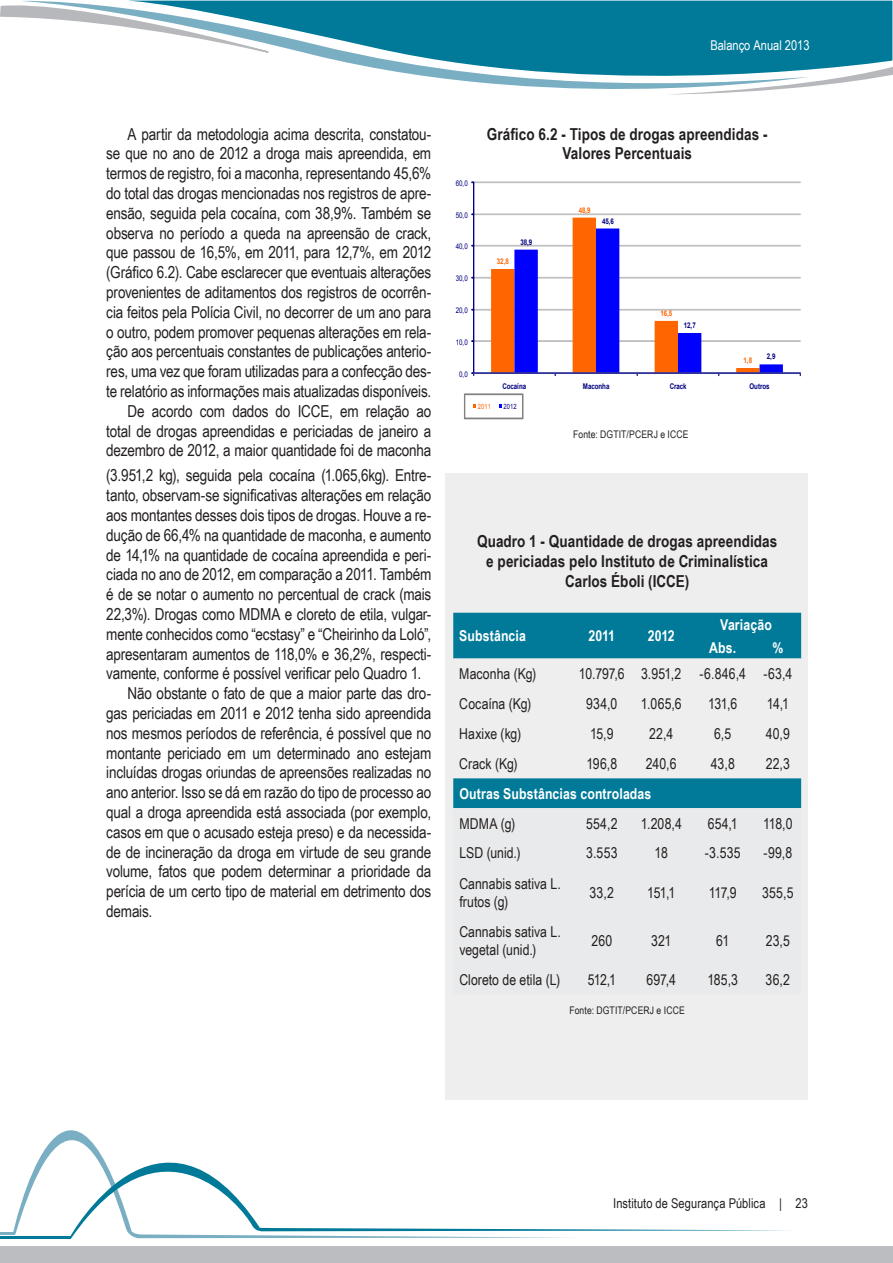
<style>
.page{position:relative;width:893px;height:1263px;background:#fff}
.page>*{position:absolute;margin:0;border:0;box-sizing:border-box;transform-origin:0 0}
.ANALISES{font:16.5px/19.8px "Arial Narrow";letter-spacing:-.01em;color:#231f20;text-align:justify}
.GRAFICOS{font:700 16.5px/19.8px "Arial Narrow";letter-spacing:.005em;color:#231f20;text-align:center}
.ANALISES-2{font:15px/18px "Arial Narrow";letter-spacing:.005em;color:#231f20}
.ANALISES-3{font:700 15px "Arial Narrow";letter-spacing:.01em;color:#fff}
.t1{font:13.5px "Arial Narrow";letter-spacing:.005em;color:#231f20}
.t2{font:13.5px "Arial Narrow";color:#fff}
.Fontes{font:10.5px "Arial Narrow";letter-spacing:.015em;color:#231f20}
.t3{font:700 7.8px "Arial";letter-spacing:-.015em;color:#000080;scale:.79 1}
.t4{font:7.8px "Arial";letter-spacing:-.02em;color:#000080;scale:.79 1}
.t5{font:700 7.8px "Arial";color:#f60;scale:.79 1}
.t6{font:700 7.8px "Arial";letter-spacing:.005em;color:#000080;scale:.79 1}
.t7{font:7.2px "Arial";color:#f60;scale:.79 1}
.t8{font:7.2px "Arial";color:#000080;scale:.79 1}
</style>
<div class="page">
<div style="left:0;top:1246px;width:893px;height:17px;background:#bcbdc0"></div>
<svg style="left:13px;top:1130px;width:56px;height:107px"></svg>
<svg style="left:69px;top:1130px;width:720px;height:109px"></svg>
<hr style="left:0;top:1232px;width:15px;height:3px;background:#7aafc3">
<hr style="left:0;top:1237px;width:71px;height:2px;background:#007a98">
<div style="left:832px;top:0;width:61px;height:64px;background:#007a98"></div>
<svg style="left:270px;top:0;width:562px;height:89px"></svg>
<svg style="left:0;top:0;width:270px;height:53px"></svg>
<svg style="left:624px;top:64px;width:269px;height:31px"></svg>
<div style="left:445px;top:474px;width:363px;height:626px;background:#eeeeef"></div>
<div style="left:453px;top:613px;width:348px;height:195px;background:#007a98"></div>
<svg style="left:453px;top:658px;width:348px;height:120px"></svg>
<div style="left:473px;top:341px;width:328px;height:1px;border:1px solid #c0c0c0"></div>
<div style="left:473px;top:309px;width:328px;height:1px;border:1px solid #c0c0c0"></div>
<div style="left:473px;top:277px;width:328px;height:1px;border:1px solid #c0c0c0"></div>
<div style="left:473px;top:245px;width:328px;height:1px;border:1px solid #c0c0c0"></div>
<div style="left:473px;top:214px;width:328px;height:1px;border:1px solid #c0c0c0"></div>
<div style="left:473px;top:182px;width:328px;height:1px;border:1px solid #c0c0c0"></div>
<div style="left:473px;top:182px;width:1px;height:191px;border:1px solid #000080"></div>
<div style="left:473px;top:373px;width:328px;height:1px;border:1px solid #339"></div>
<svg style="left:491px;top:218px;width:292px;height:158px"></svg>
<svg style="left:464px;top:393px;width:60px;height:27px"></svg>
<p class="t2" style="left:710px;top:36px;width:101px">Balanço Anual 2013</p>
<p class="ANALISES" style="left:106px;top:123px;width:327px;text-indent:21px">A partir da metodologia acima descrita, constatou&shy;se que no ano de 2012 a droga mais apreendida, em termos de registro, foi a maconha, representando 45,6% do total das drogas mencionadas nos registros de apre&shy;ensão, seguida pela cocaína, com 38,9%. Também se observa no período a queda na apreensão de crack, que passou de 16,5%, em 2011, para 12,7%, em 2012 (Gráfico 6.2). Cabe esclarecer que eventuais alterações provenientes de aditamentos dos registros de ocorrên&shy;cia feitos pela Polícia Civil, no decorrer de um ano para o outro, podem promover pequenas alterações em rela&shy;ção aos percentuais constantes de publicações anterio&shy;res, uma vez que foram utilizadas para a confecção des&shy;te relatório as informações mais atualizadas disponíveis.</p>
<p class="ANALISES" style="left:106px;top:400px;width:327px;text-indent:21px">De acordo com dados do ICCE, em relação ao total de drogas apreendidas e periciadas de janeiro a dezembro de 2012, a maior quantidade foi de maconha</p>
<p class="ANALISES" style="left:106px;top:465px;width:327px">(3.951,2 kg), seguida pela cocaína (1.065,6kg). Entre&shy;tanto, observam-se significativas alterações em relação aos montantes desses dois tipos de drogas. Houve a re&shy;dução de 66,4% na quantidade de maconha, e aumento de 14,1% na quantidade de cocaína apreendida e peri&shy;ciada no ano de 2012, em comparação a 2011. Também é de se notar o aumento no percentual de crack (mais 22,3%). Drogas como MDMA e cloreto de etila, vulgar&shy;mente conhecidos como “ecstasy” e “Cheirinho da Loló”, apresentaram aumentos de 118,0% e 36,2%, respecti&shy;vamente, conforme é possível verificar pelo Quadro 1.</p>
<p class="ANALISES" style="left:106px;top:683px;width:327px;text-indent:21px">Não obstante o fato de que a maior parte das dro&shy;gas periciadas em 2011 e 2012 tenha sido apreendida nos mesmos períodos de referência, é possível que no montante periciado em um determinado ano estejam incluídas drogas oriundas de apreensões realizadas no ano anterior. Isso se dá em razão do tipo de processo ao qual a droga apreendida está associada (por exemplo, casos em que o acusado esteja preso) e da necessida&shy;de de incineração da droga em virtude de seu grande volume, fatos que podem determinar a prioridade da perícia de um certo tipo de material em detrimento dos demais.</p>
<p class="t4" style="left:456px;top:178px;width:17px">60,0</p>
<p class="t4" style="left:456px;top:210px;width:17px">50,0</p>
<p class="t4" style="left:456px;top:241px;width:17px">40,0</p>
<p class="t4" style="left:456px;top:273px;width:17px">30,0</p>
<p class="t4" style="left:456px;top:305px;width:17px">20,0</p>
<p class="t4" style="left:456px;top:337px;width:17px">10,0</p>
<p class="t4" style="left:459px;top:369px;width:13px">0,0</p>
<p class="GRAFICOS" style="left:487px;top:123px;width:282px">Gráfico 6.2 - Tipos de drogas apreendidas -<br>Valores Percentuais</p>
<p class="t5" style="left:497px;top:256px;width:17px">32,8</p>
<p class="t3" style="left:520px;top:237px;width:17px">38,9</p>
<p class="t5" style="left:579px;top:205px;width:17px">48,9</p>
<p class="t3" style="left:602px;top:216px;width:17px">45,6</p>
<p class="t5" style="left:660px;top:308px;width:17px">16,5</p>
<p class="t3" style="left:684px;top:320px;width:17px">12,7</p>
<p class="t5" style="left:743px;top:355px;width:13px">1,8</p>
<p class="t3" style="left:767px;top:351px;width:13px">2,9</p>
<p class="t3" style="left:502px;top:381px;width:32px">Cocaína</p>
<p class="t6" style="left:583px;top:381px;width:35px">Maconha</p>
<p class="t3" style="left:670px;top:381px;width:23px">Crack</p>
<p class="t3" style="left:749px;top:381px;width:27px">Outros</p>
<p class="t7" style="left:478px;top:402px;width:18px">2011</p>
<p class="t8" style="left:503px;top:402px;width:18px">2012</p>
<p class="Fontes" style="left:573px;top:426px;width:117px">Fonte: DGTIT/PCERJ e ICCE</p>
<p class="GRAFICOS" style="left:477px;top:531px;width:302px">Quadro 1 - Quantidade de drogas apreendidas e periciadas pelo Instituto de Criminalística<br>Carlos Éboli (ICCE)</p>
<p class="ANALISES-3" style="left:459px;top:624px;width:68px">Substância</p>
<p class="ANALISES-3" style="left:588px;top:624px;width:28px">2011</p>
<p class="ANALISES-3" style="left:648px;top:624px;width:28px">2012</p>
<p class="ANALISES-3" style="left:720px;top:613px;width:53px">Variação</p>
<p class="ANALISES-3" style="left:709px;top:636px;width:29px">Abs.</p>
<p class="ANALISES-3" style="left:772px;top:636px;width:12px">%</p>
<p class="ANALISES-2" style="left:459px;top:664px;width:79px">Maconha (Kg)</p>
<p class="ANALISES-2" style="left:579px;top:664px;width:47px">10.797,6</p>
<p class="ANALISES-2" style="left:641px;top:664px;width:42px">3.951,2</p>
<p class="ANALISES-2" style="left:699px;top:664px;width:48px">-6.846,4</p>
<p class="ANALISES-2" style="left:763px;top:664px;width:30px">-63,4</p>
<p class="ANALISES-2" style="left:459px;top:694px;width:74px">Cocaína (Kg)</p>
<p class="ANALISES-2" style="left:586px;top:694px;width:33px">934,0</p>
<p class="ANALISES-2" style="left:641px;top:694px;width:43px">1.065,6</p>
<p class="ANALISES-2" style="left:708px;top:694px;width:31px">131,6</p>
<p class="ANALISES-2" style="left:767px;top:694px;width:24px">14,1</p>
<p class="ANALISES-2" style="left:459px;top:724px;width:63px">Haxixe (kg)</p>
<p class="ANALISES-2" style="left:590px;top:724px;width:25px">15,9</p>
<p class="ANALISES-2" style="left:649px;top:724px;width:26px">22,4</p>
<p class="ANALISES-2" style="left:714px;top:724px;width:19px">6,5</p>
<p class="ANALISES-2" style="left:766px;top:724px;width:26px">40,9</p>
<p class="ANALISES-2" style="left:459px;top:754px;width:60px">Crack (Kg)</p>
<p class="ANALISES-2" style="left:586px;top:754px;width:32px">196,8</p>
<p class="ANALISES-2" style="left:646px;top:754px;width:32px">240,6</p>
<p class="ANALISES-2" style="left:711px;top:754px;width:26px">43,8</p>
<p class="ANALISES-2" style="left:766px;top:754px;width:26px">22,3</p>
<p class="ANALISES-3" style="left:459px;top:782px;width:194px">Outras Substâncias controladas</p>
<p class="ANALISES-2" style="left:459px;top:814px;width:57px">MDMA (g)</p>
<p class="ANALISES-2" style="left:586px;top:814px;width:33px">554,2</p>
<p class="ANALISES-2" style="left:641px;top:814px;width:43px">1.208,4</p>
<p class="ANALISES-2" style="left:708px;top:814px;width:32px">654,1</p>
<p class="ANALISES-2" style="left:763px;top:814px;width:31px">118,0</p>
<p class="ANALISES-2" style="left:459px;top:844px;width:63px">LSD (unid.)</p>
<p class="ANALISES-2" style="left:586px;top:844px;width:33px">3.553</p>
<p class="ANALISES-2" style="left:655px;top:844px;width:15px">18</p>
<p class="ANALISES-2" style="left:705px;top:844px;width:37px">-3.535</p>
<p class="ANALISES-2" style="left:764px;top:844px;width:30px">-99,8</p>
<p class="ANALISES-2" style="left:459px;top:874px;width:103px">Cannabis sativa L. frutos (g)</p>
<p class="ANALISES-2" style="left:590px;top:883px;width:26px">33,2</p>
<p class="ANALISES-2" style="left:647px;top:883px;width:29px">151,1</p>
<p class="ANALISES-2" style="left:709px;top:883px;width:29px">117,9</p>
<p class="ANALISES-2" style="left:762px;top:883px;width:33px">355,5</p>
<p class="ANALISES-2" style="left:459px;top:922px;width:103px">Cannabis sativa L. vegetal (unid.)</p>
<p class="ANALISES-2" style="left:591px;top:931px;width:22px">260</p>
<p class="ANALISES-2" style="left:651px;top:931px;width:22px">321</p>
<p class="ANALISES-2" style="left:716px;top:931px;width:15px">61</p>
<p class="ANALISES-2" style="left:766px;top:931px;width:26px">23,5</p>
<p class="ANALISES-2" style="left:459px;top:970px;width:103px">Cloreto de etila (L)</p>
<p class="ANALISES-2" style="left:588px;top:970px;width:30px">512,1</p>
<p class="ANALISES-2" style="left:646px;top:970px;width:31px">697,4</p>
<p class="ANALISES-2" style="left:707px;top:970px;width:32px">185,3</p>
<p class="ANALISES-2" style="left:766px;top:970px;width:26px">36,2</p>
<p class="Fontes" style="left:569px;top:1002px;width:117px">Fonte: DGTIT/PCERJ e ICCE</p>
<p class="t1" style="left:613px;top:1193px;width:196px">Instituto de Segurança Pública | 23</p>
</div>
